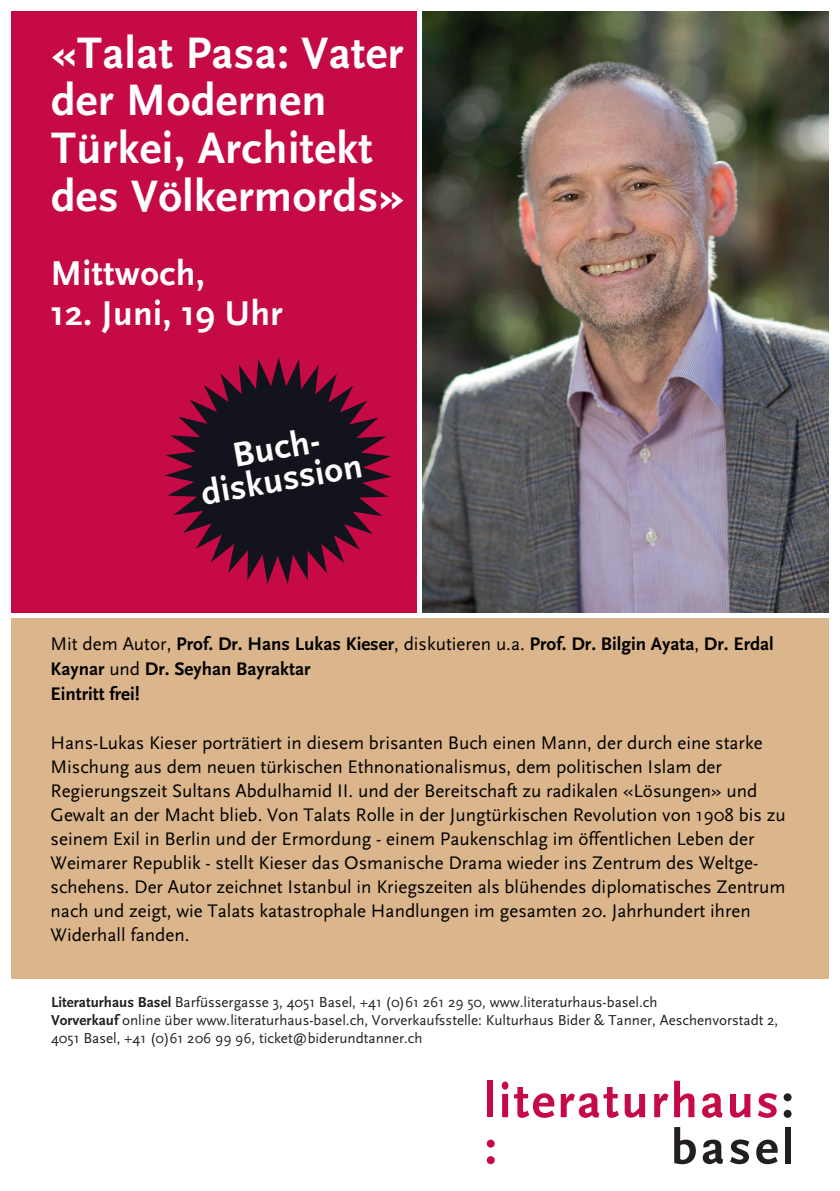
<style>
.page{position:relative;width:840px;height:1191px;background:#fff}
.page>*{position:absolute;margin:0;border:0;box-sizing:border-box;transform-origin:0 0}
.t1{font:700 50px/46.4px "Scala Sans";letter-spacing:.05em;color:#c60a45}
.t2{font:700 50px "Scala Sans";letter-spacing:.08em;color:#231f20}
.t3{font:700 46px/48px "Scala Sans";letter-spacing:.01em;color:#fff}
.t4{font:700 36px/32px "Scala Sans";letter-spacing:.01em;color:#fff;text-align:center}
.t5{font:19px/24px "Scala Sans";color:#000001}
.t6{font:700 19px/25px "Scala Sans";color:#000001}
.t7{font:15px/18px "Scala Sans";color:#231f20}
.s1{font-weight:400}
.s2{font-weight:700}
.s3{color:#231f20}
</style>
<div class="page">
<div style="left:11px;top:11px;width:406px;height:601px;background:#c60a45"></div>
<img style="left:422px;top:11px;width:406px;height:601px">
<div style="left:11px;top:618px;width:817px;height:360px;background:#dbb58b"></div>
<svg style="left:165px;top:357px;width:226px;height:227px;fill:#12131c"></svg>
<h2 class="t3" style="left:51px;top:30px;width:355px">«Talat Pasa: Vater der Modernen<br>Türkei, Architekt des Völkermords»</h2>
<h3 class="t4" style="left:51px;top:258px;width:156px">Mittwoch,</h3>
<h3 class="t4" style="left:51px;top:298px;width:233px">12. Juni, 19 Uhr</h3>
<h3 class="t4" style="left:193px;top:447px;width:165px;rotate:-10deg">Buch&shy;diskussion</h3>
<p class="t6" style="left:51px;top:632px;width:724px"><span class="s1">Mit dem Autor,</span> Prof. Dr. Hans Lukas Kieser<span class="s1">, diskutieren u.a.</span> Prof. Dr. Bilgin Ayata<span class="s1">,</span> Dr. Erdal<br>Kaynar <span class="s1">und</span> Dr. Seyhan Bayraktar<br>Eintritt frei!</p>
<p class="t5" style="left:51px;top:731px;width:736px">Hans-Lukas Kieser porträtiert in diesem brisanten Buch einen Mann, der durch eine starke Mischung aus dem neuen türkischen Ethnonationalismus, dem politischen Islam der Regierungszeit Sultans Abdulhamid II. und der Bereitschaft zu radikalen «Lösungen» und Gewalt an der Macht blieb. Von Talats Rolle in der Jungtürkischen Revolution von 1908 bis zu seinem Exil in Berlin und der Ermordung - einem Paukenschlag im öffentlichen Leben der Weimarer Republik - stellt Kieser das Osmanische Drama wieder ins Zentrum des Weltge&shy;schehens. Der Autor zeichnet Istanbul in Kriegszeiten als blühendes diplomatisches Zentrum nach und zeigt, wie Talats katastrophale Handlungen im gesamten 20. Jahrhundert ihren Widerhall fanden.</p>
<p class="t7" style="left:51px;top:993px;width:728px"><span class="s2">Literaturhaus Basel</span> Barfüssergasse 3, 4051 Basel, +41 (0)61 261 29 50, www.literaturhaus-basel.ch<br><span class="s2">Vorverkauf</span> online über www.literaturhaus-basel.ch, Vorverkaufsstelle: Kulturhaus Bider &amp; Tanner, Aeschenvorstadt 2,<br>4051 Basel, +41 (0)61 206 99 96, ticket@biderundtanner.ch</p>
<h1 class="t1" style="left:484px;top:1079px;width:311px">literaturhaus<span class="s3">: </span>:</h1>
<h1 class="t2" style="left:670px;top:1120px;width:125px">basel</h1>
</div>
